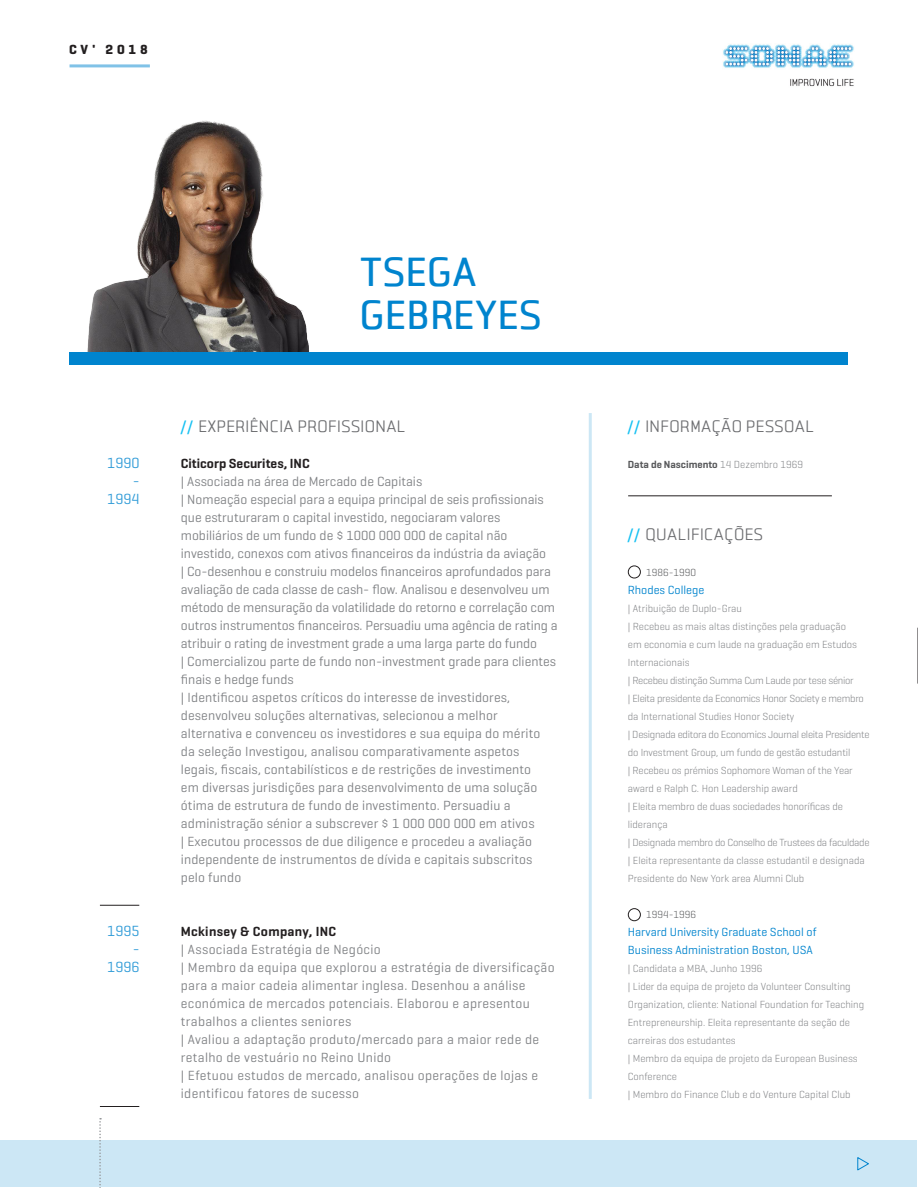
<style>
.page{position:relative;width:918px;height:1188px;background:#fff}
.page>*{position:absolute;margin:0;border:0;box-sizing:border-box;transform-origin:0 0}
.t1{font:700 40.5px "Sonae";color:#0084ce}
.t2{font:16.5px "Sonae";letter-spacing:.025em;color:#6c6d70}
.t3{font:15px "Geogrotesque";color:#339dd8}
.t4{font:13.5px/18px "Geogrotesque";letter-spacing:.01em;color:#808285}
.t5{font:600 13.5px "Geogrotesque";color:#231f20}
.t6{font:600 13.5px "Geogrotesque";letter-spacing:.025em;color:#231f20}
.t7{font:700 13.5px "Geogrotesque";letter-spacing:.28em;color:#231f20}
.t8{font:12px "Geogrotesque";color:#0084ce}
.t9{font:300 10.5px/18px "Geogrotesque";color:#808285}
.t10{font:300 10.5px/18px "Geogrotesque";letter-spacing:-.025em;color:#808285}
.t11{font:600 10.5px "Geogrotesque";color:#57585a}
.t12{font:300 10.5px "Geogrotesque";color:#57585a}
.s1{font-weight:700;color:#15c0f2}
.s2{font-weight:300;color:#808285}
</style>
<div class="page">
<img style="left:87px;top:120px;width:222px;height:232px">
<div style="left:1px;top:1140px;width:916px;height:47px;background:#cce7f5"></div>
<hr style="left:100px;top:905px;width:39px;height:1px;background:#231f20">
<hr style="left:100px;top:1106px;width:39px;height:1px;background:#231f20">
<img style="left:723px;top:44px;width:131px;height:43px">
<hr style="left:917px;top:628px;width:1px;height:56px;background:#231f20">
<div style="left:628px;top:566px;width:13px;height:12px;border:1px solid #231f20;border-radius:50%"></div>
<div style="left:628px;top:909px;width:13px;height:12px;border:1px solid #231f20;border-radius:50%"></div>
<svg style="left:857px;top:1157px;width:12px;height:14px"></svg>
<hr style="left:628px;top:496px;width:204px;height:1px;background:#231f20">
<svg style="left:99px;top:1118px;width:2px;height:70px"></svg>
<hr style="left:589px;top:413px;width:3px;height:686px;background:#cce7f5">
<div style="left:70px;top:352px;width:778px;height:13px;background:#0084ce"></div>
<hr style="left:70px;top:64px;width:80px;height:3px;background:#80c2e7">
<p class="t7" style="left:69px;top:41px;width:80px">CV' 2018</p>
<p class="t3" style="left:107px;top:454px;width:34px">1990</p>
<p class="t3" style="left:133px;top:472px;width:8px">-</p>
<p class="t3" style="left:107px;top:490px;width:34px">1994</p>
<p class="t3" style="left:107px;top:922px;width:34px">1995</p>
<p class="t3" style="left:133px;top:940px;width:8px">-</p>
<p class="t3" style="left:107px;top:958px;width:34px">1996</p>
<p class="t1" style="left:360px;top:250px;width:119px">TSEGA</p>
<p class="t1" style="left:360px;top:294px;width:184px">GEBREYES</p>
<p class="t2" style="left:181px;top:418px;width:226px"><span class="s1">//</span> EXPERIÊNCIA PROFISSIONAL</p>
<p class="t2" style="left:628px;top:418px;width:188px"><span class="s1">//</span> INFORMAÇÃO PESSOAL</p>
<p class="t5" style="left:181px;top:455px;width:130px">Citicorp Securites, INC</p>
<p class="t4" style="left:181px;top:472px;width:243px">| Associada na área de Mercado de Capitais</p>
<p class="t4" style="left:181px;top:490px;width:367px">| Nomeação especial para a equipa principal de seis profissionais que estruturaram o capital investido, negociaram valores mobiliários de um fundo de $ 1000 000 000 de capital não investido, conexos com ativos financeiros da indústria da aviação</p>
<p class="t4" style="left:181px;top:562px;width:378px">| Co-desenhou e construiu modelos financeiros aprofundados para avaliação de cada classe de cash- flow. Analisou e desenvolveu um método de mensuração da volatilidade do retorno e correlação com outros instrumentos financeiros. Persuadiu uma agência de rating a atribuir o rating de investment grade a uma larga parte do fundo</p>
<p class="t4" style="left:181px;top:652px;width:377px">| Comercializou parte de fundo non-investment grade para clientes finais e hedge funds</p>
<p class="t4" style="left:181px;top:688px;width:361px">| Identificou aspetos críticos do interesse de investidores, desenvolveu soluções alternativas, selecionou a melhor alternativa e convenceu os investidores e sua equipa do mérito da seleção Investigou, analisou comparativamente aspetos legais, fiscais, contabilísticos e de restrições de investimento em diversas jurisdições para desenvolvimento de uma solução ótima de estrutura de fundo de investimento. Persuadiu a administração sénior a subscrever $ 1 000 000 000 em ativos</p>
<p class="t4" style="left:181px;top:832px;width:353px;text-align:justify">| Executou processos de due diligence e procedeu a avaliação independente de instrumentos de dívida e capitais subscritos pelo fundo</p>
<p class="t6" style="left:181px;top:923px;width:157px">Mckinsey &amp; Company, INC</p>
<p class="t4" style="left:181px;top:940px;width:201px">| Associada Estratégia de Negócio</p>
<p class="t4" style="left:181px;top:958px;width:375px">| Membro da equipa que explorou a estratégia de diversificação para a maior cadeia alimentar inglesa. Desenhou a análise económica de mercados potenciais. Elaborou e apresentou trabalhos a clientes seniores</p>
<p class="t4" style="left:181px;top:1030px;width:360px">| Avaliou a adaptação produto/mercado para a maior rede de retalho de vestuário no Reino Unido</p>
<p class="t4" style="left:181px;top:1066px;width:359px">| Efetuou estudos de mercado, analisou operações de lojas e identificou fatores de sucesso</p>
<p class="t11" style="left:628px;top:458px;width:177px">Data de Nascimento <span class="s2">14 Dezembro 1969</span></p>
<p class="t2" style="left:628px;top:526px;width:137px"><span class="s1">//</span> QUALIFICAÇÕES</p>
<p class="t12" style="left:646px;top:566px;width:51px">1986-1990</p>
<p class="t8" style="left:628px;top:582px;width:78px">Rhodes College</p>
<p class="t9" style="left:628px;top:599px;width:116px">| Atribuição de Duplo-Grau</p>
<p class="t9" style="left:628px;top:617px;width:231px">| Recebeu as mais altas distinções pela graduação em economia e cum laude na graduação em Estudos<br>Internacionais</p>
<p class="t10" style="left:628px;top:671px;width:227px">| Recebeu distinção Summa Cum Laude por tese sénior</p>
<p class="t10" style="left:628px;top:689px;width:238px">| Eleita presidente da Economics Honor Society e membro da International Studies Honor Society</p>
<p class="t10" style="left:628px;top:725px;width:243px">| Designada editora do Economics Journal eleita Presidente do Investment Group, um fundo de gestão estudantil</p>
<p class="t9" style="left:628px;top:761px;width:226px">| Recebeu os prémios Sophomore Woman of the Year award e Ralph C. Hon Leadership award</p>
<p class="t9" style="left:628px;top:797px;width:217px">| Eleita membro de duas sociedades honoríficas de liderança</p>
<p class="t10" style="left:628px;top:833px;width:243px">| Designada membro do Conselho de Trustees da faculdade</p>
<p class="t9" style="left:628px;top:851px;width:238px">| Eleita representante da classe estudantil e designada<br>Presidente do New York area Alumni Club</p>
<p class="t12" style="left:646px;top:908px;width:51px">1994-1996</p>
<p class="t8" style="left:628px;top:924px;width:190px">Harvard University Graduate School of</p>
<p class="t8" style="left:628px;top:942px;width:187px">Business Administration Boston, USA</p>
<p class="t9" style="left:628px;top:959px;width:136px">| Candidata a MBA, Junho 1996</p>
<p class="t9" style="left:628px;top:977px;width:238px">| Lider da equipa de projeto da Volunteer Consulting Organization, cliente: National Foundation for Teaching Entrepreneurship. Eleita representante da seção de carreiras dos estudantes</p>
<p class="t9" style="left:628px;top:1049px;width:231px">| Membro da equipa de projeto da European Business<br>Conference</p>
<p class="t9" style="left:628px;top:1085px;width:224px">| Membro do Finance Club e do Venture Capital Club</p>
</div>
